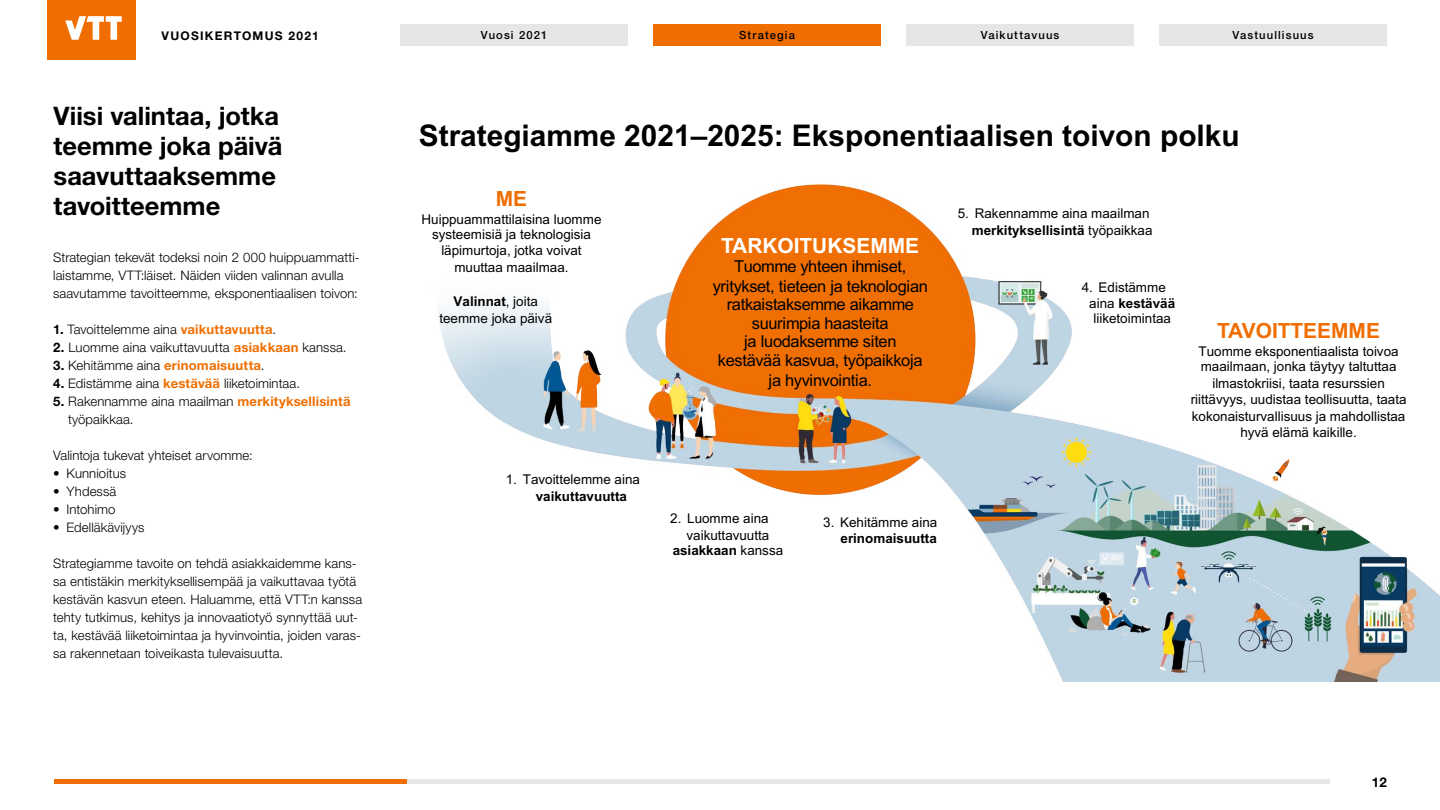
<style>
.page{position:relative;width:1440px;height:810px;background:#fff}
.page>*{position:absolute;margin:0;border:0;box-sizing:border-box;transform-origin:0 0}
.t1{font:700 29.85px "Arial";color:#000}
.t2{font:700 25.5px/30px "Helvetica Neue LT Std";color:#000}
.t3{font:700 20.92px "Arial";color:#f06e00}
.t4{font:700 20.92px "Arial";color:#fff}
.t5{font:16.42px/19.4px "Arial";letter-spacing:-.02em;color:#000;text-align:center}
.t6{font:700 13.5px "Helvetica Neue LT Std";color:#000}
.t7{font:13.42px/16.5px "Arial";color:#000;text-align:center}
.t8{font:700 13.42px "Arial";color:#000}
.t9{font:300 13.12px/18px "Helvetica Neue LT Std";letter-spacing:.005em;color:#000}
.t10{font:700 12px "Helvetica Neue LT Std";letter-spacing:.1em;color:#000}
.t11{font:500 11.25px "Helvetica Neue LT Std";letter-spacing:.1em;color:#000}
.s1{font-weight:700}
.s2{font-weight:700;color:#f06e00}
.s3{font-weight:400}
</style>
<div class="page">
<img style="left:438px;top:184px;width:1002px;height:497px">
<div style="left:48px;top:0;width:88px;height:59px;background:#f06e00"></div>
<svg style="left:65px;top:16px;width:57px;height:24px"></svg>
<div style="left:400px;top:24px;width:228px;height:22px;background:#e6e6e6"></div>
<div style="left:906px;top:24px;width:228px;height:22px;background:#e6e6e6"></div>
<div style="left:1159px;top:24px;width:228px;height:22px;background:#e6e6e6"></div>
<div style="left:653px;top:24px;width:228px;height:22px;background:#f06e00"></div>
<hr style="left:55px;top:780px;width:1275px;height:4px;background:#e6e6e6">
<hr style="left:54px;top:780px;width:353px;height:4px;background:#f06e00">
<p class="t10" style="left:162px;top:28px;width:159px">VUOSIKERTOMUS 2021</p>
<p class="t11" style="left:739px;top:29px;width:57px">Strategia</p>
<p class="t11" style="left:481px;top:29px;width:68px">Vuosi 2021</p>
<p class="t11" style="left:981px;top:29px;width:80px">Vaikuttavuus</p>
<p class="t11" style="left:1233px;top:29px;width:83px">Vastuullisuus</p>
<h2 class="t2" style="left:54px;top:100px;width:230px">Viisi valintaa, jotka teemme joka päivä saavuttaaksemme tavoitteemme</h2>
<p class="t9" style="left:53px;top:248px;width:308px">Strategian tekevät todeksi noin 2 000 huippuammatti&shy;laistamme, VTT:läiset. Näiden viiden valinnan avulla saavutamme tavoitteemme, eksponentiaalisen toivon:</p>
<p class="t9" style="left:53px;top:320px;width:224px"><span class="s1">1.</span> Tavoittelemme aina <span class="s2">vaikuttavuutta</span>.</p>
<p class="t9" style="left:53px;top:338px;width:295px"><span class="s1">2.</span> Luomme aina vaikuttavuutta <span class="s2">asiakkaan</span> kanssa.</p>
<p class="t9" style="left:53px;top:356px;width:213px"><span class="s1">3.</span> Kehitämme aina <span class="s2">erinomaisuutta</span>.</p>
<p class="t9" style="left:53px;top:374px;width:248px"><span class="s1">4.</span> Edistämme aina <span class="s2">kestävää</span> liiketoimintaa.</p>
<p class="t9" style="left:68px;top:392px;width:284px;text-indent:-15px"><span class="s1">5.</span> Rakennamme aina maailman <span class="s2">merkityksellisintä </span>työpaikkaa.</p>
<p class="t9" style="left:53px;top:446px;width:201px">Valintoja tukevat yhteiset arvomme:</p>
<p class="t9" style="left:53px;top:464px;width:75px">• Kunnioitus</p>
<p class="t9" style="left:53px;top:482px;width:65px">• Yhdessä</p>
<p class="t9" style="left:53px;top:500px;width:64px">• Intohimo</p>
<p class="t9" style="left:53px;top:518px;width:93px">• Edelläkävijyys</p>
<p class="t9" style="left:53px;top:554px;width:311px">Strategiamme tavoite on tehdä asiakkaidemme kans&shy;sa entistäkin merkityksellisempää ja vaikuttavaa työtä kestävän kasvun eteen. Haluamme, että VTT:n kanssa tehty tutkimus, kehitys ja innovaatiotyö synnyttää uut&shy;ta, kestävää liiketoimintaa ja hyvinvointia, joiden varas&shy;sa rakennetaan toiveikasta tulevaisuutta.</p>
<h1 class="t1" style="left:419px;top:114px;width:822px">Strategiamme 2021–2025: Eksponentiaalisen toivon polku</h1>
<h3 class="t3" style="left:496px;top:184px;width:33px">ME</h3>
<p class="t7" style="left:422px;top:211px;width:181px;line-height:15.1px">Huippuammattilaisina luomme systeemisiä ja teknologisia</p>
<p class="t7" style="left:441px;top:242px;width:142px">läpimurtoja, jotka voivat muuttaa maailmaa.</p>
<p class="t7" style="left:958px;top:205px;width:196px;text-align:right">5. Rakennamme aina maailman <span class="s1">merkityksellisintä</span> työpaikkaa</p>
<h3 class="t4" style="left:721px;top:231px;width:200px">TARKOITUKSEMME</h3>
<p class="t5" style="left:713px;top:256px;width:217px;line-height:19.7px">Tuomme yhteen ihmiset, yritykset, tieteen ja teknologian</p>
<p class="t5" style="left:727px;top:294px;width:189px">ratkaistaksemme aikamme suurimpia haasteita</p>
<p class="t5" style="left:718px;top:331px;width:206px">ja luodaksemme siten kestävää kasvua, työpaikkoja ja hyvinvointia.</p>
<p class="t7" style="left:1089px;top:279px;width:87px;text-align:left;text-indent:-8px">4. Edistämme aina <span class="s1">kestävää</span></p>
<p class="t7" style="left:1093px;top:310px;width:79px">liiketoimintaa</p>
<p class="t7" style="left:439px;top:293px;width:114px"><span class="s1">Valinnat</span>, joita teemme joka päivä</p>
<h3 class="t3" style="left:1217px;top:316px;width:164px">TAVOITTEEMME</h3>
<p class="t7" style="left:1199px;top:344px;width:202px;line-height:14.7px;text-align:left">Tuomme eksponentiaalista toivoa maailmaan, jonka täytyy taltuttaa</p>
<p class="t7" style="left:1191px;top:374px;width:217px">ilmastokriisi, taata resurssien riittävyys, uudistaa teollisuutta, taata kokonaisturvallisuus ja mahdollistaa hyvä elämä kaikille.</p>
<p class="t7" style="left:506px;top:471px;width:136px">1. Tavoittelemme aina</p>
<p class="t8" style="left:536px;top:487px;width:93px">vaikuttavuutta</p>
<p class="t7" style="left:670px;top:510px;width:101px;text-align:right">2. Luomme aina vaikuttavuutta</p>
<p class="t8" style="left:673px;top:541px;width:112px">asiakkaan <span class="s3">kanssa</span></p>
<p class="t7" style="left:823px;top:514px;width:116px">3. Kehitämme aina</p>
<p class="t8" style="left:841px;top:529px;width:98px">erinomaisuutta</p>
<p class="t6" style="left:1372px;top:774px;width:16px">12</p>
</div>
